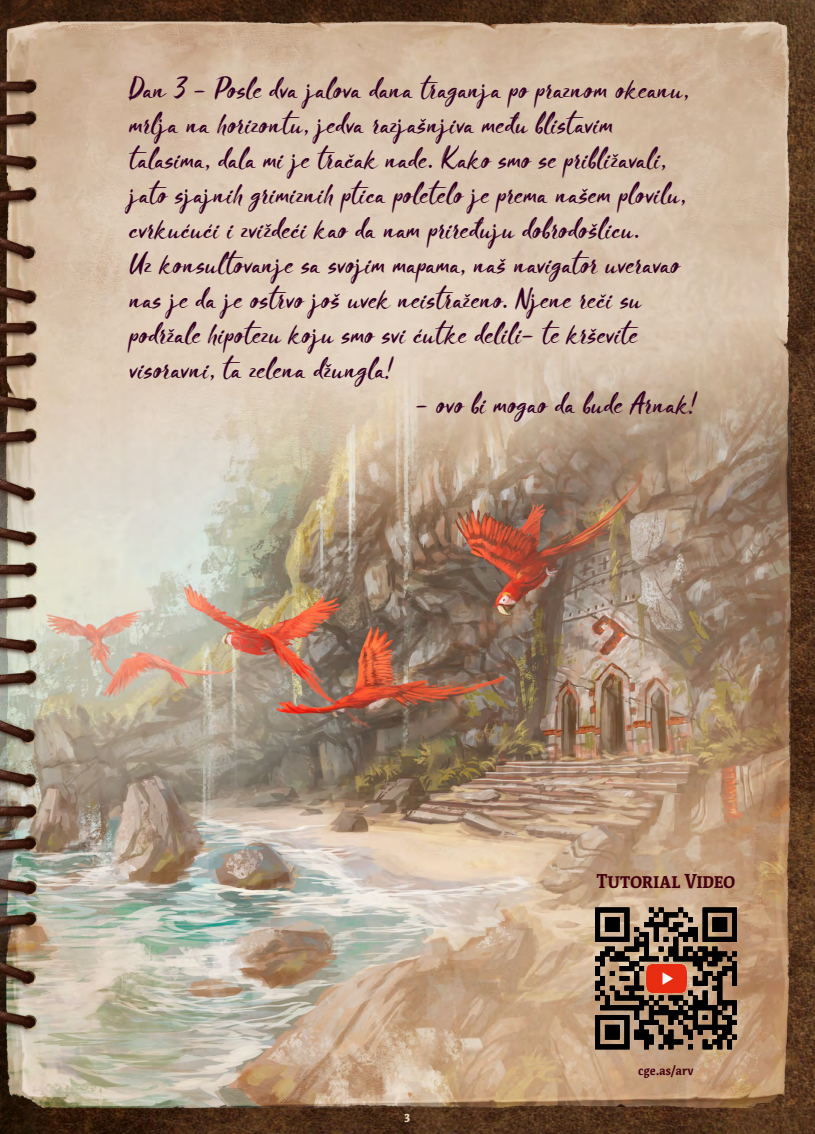
<style>
.page{position:relative;width:815px;height:1134px;background:#fff}
.page>*{position:absolute;margin:0;border:0;box-sizing:border-box;transform-origin:0 0}
.t1{font:25px/35px "Blooms";letter-spacing:.02em;color:#340024}
.t2{font:700 20px "Acuta";letter-spacing:-.01em;color:#44000e;scale:.9 1}
.t3{font:700 12.5px "Acuta";color:#44000e;scale:.9 1}
.t4{font:900 12.5px "Acuta";color:#e7d5b5;scale:.9 1}
</style>
<div class="page">
<img style="left:0;top:0;width:815px;height:1134px">
<svg style="left:595px;top:907px;width:142px;height:142px;background:#674e3e"></svg>
<p class="t1" style="left:129px;top:72px;width:561px">Dan 3 – Posle dva jalova dana traganja po praznom okeanu, mrlja na horizontu, jedva razjašnjiva među blistavim talasima, dala mi je tračak nade. Kako smo se približavali, jato sjajnih grimiznih ptica poletelo je prema našem plovilu, cvrkućući i zviždeći kao da nam priređuju dobrodošlicu.<br>Uz konsultovanje sa svojim mapama, naš navigator uveravao nas je da je ostrvo još uvek neistraženo. Njene reči su podržale hipotezu koju smo svi ćutke delili– te krševite visoravni, ta zelena džungla!</p>
<p class="t1" style="left:415px;top:387px;width:283px">– ovo bi mogao da bude Arnak!</p>
<p class="t2" style="left:597px;top:869px;width:155px">Tutorial Video</p>
<p class="t4" style="left:405px;top:1110px;width:8px">3</p>
<p class="t3" style="left:638px;top:1063px;width:63px">cge.as/arv</p>
</div>
